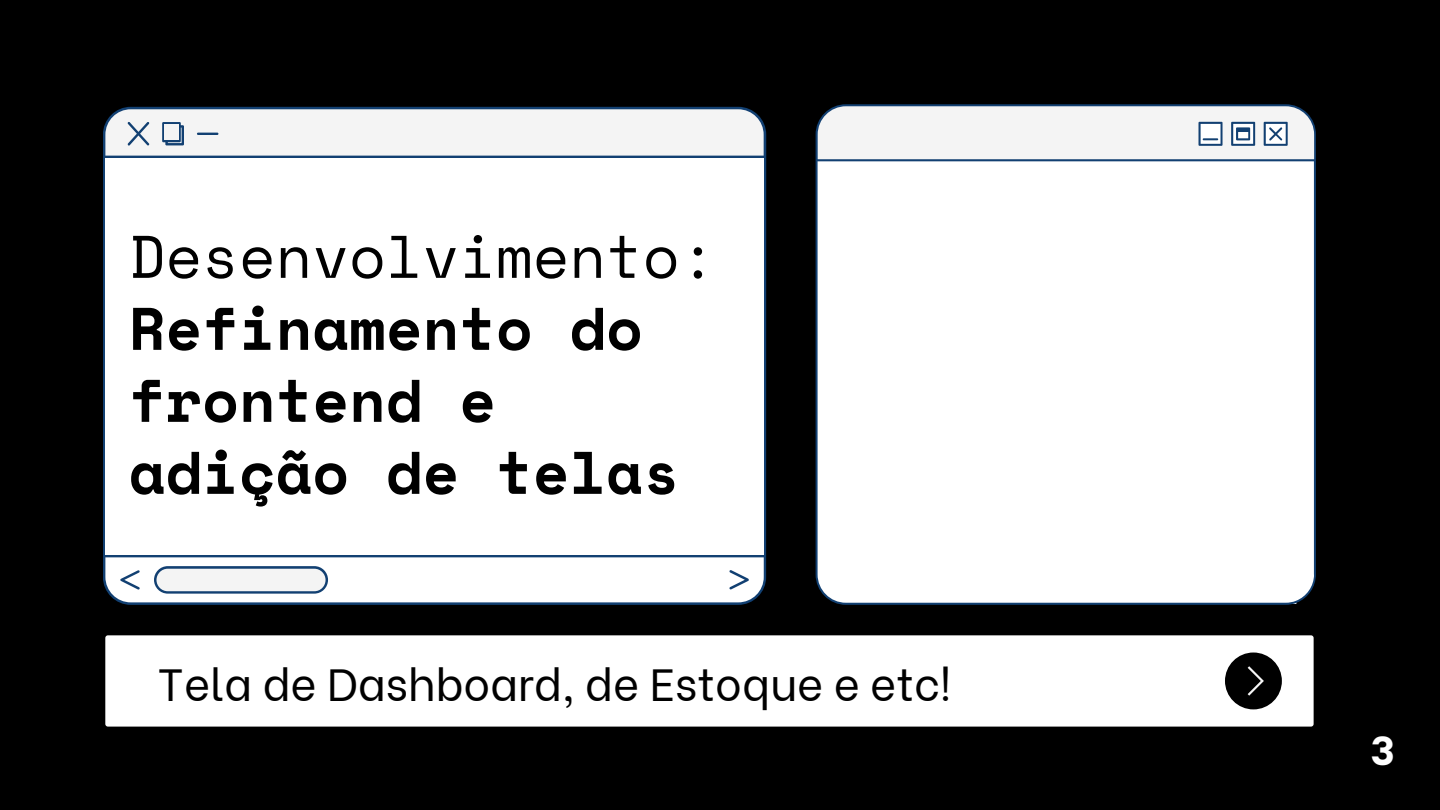
<style>
.page{position:relative;width:1440px;height:810px;background:#000}
.page>*{position:absolute;margin:0;border:0;box-sizing:border-box;transform-origin:0 0}
.t1{font:700 60px/72px "Space Mono";color:#000}
.t2{font:45px "Be Vietnam";color:#000}
.t3{font:800 40px "Be Vietnam";color:#fff}
.s1{font-weight:400}
</style>
<div class="page">
<svg style="left:816px;top:104px;width:500px;height:501px;background:#f7f8f9"></svg>
<svg style="left:103px;top:107px;width:663px;height:498px;background:#184270"></svg>
<svg style="left:105px;top:109px;width:659px;height:47px;background:#eaecee"></svg>
<div style="left:105px;top:158px;width:659px;height:397px;background:#fff"></div>
<svg style="left:105px;top:557px;width:659px;height:45px;background:#f0f2f5"></svg>
<div style="left:105px;top:635px;width:1209px;height:92px;background:#fff"></div>
<div style="left:1225px;top:653px;width:57px;height:56px;background:#000;border-radius:28px"></div>
<svg style="left:1248px;top:666px;width:16px;height:30px"></svg>
<h1 class="t1" style="left:129px;top:219px;width:589px"><span class="s1">Desenvolvimento:<br></span>Refinamento do frontend e adição de telas</h1>
<p class="t2" style="left:158px;top:647px;width:795px">Tela de Dashboard, de Estoque e etc!</p>
<p class="t3" style="left:1371px;top:717px;width:25px">3</p>
</div>
